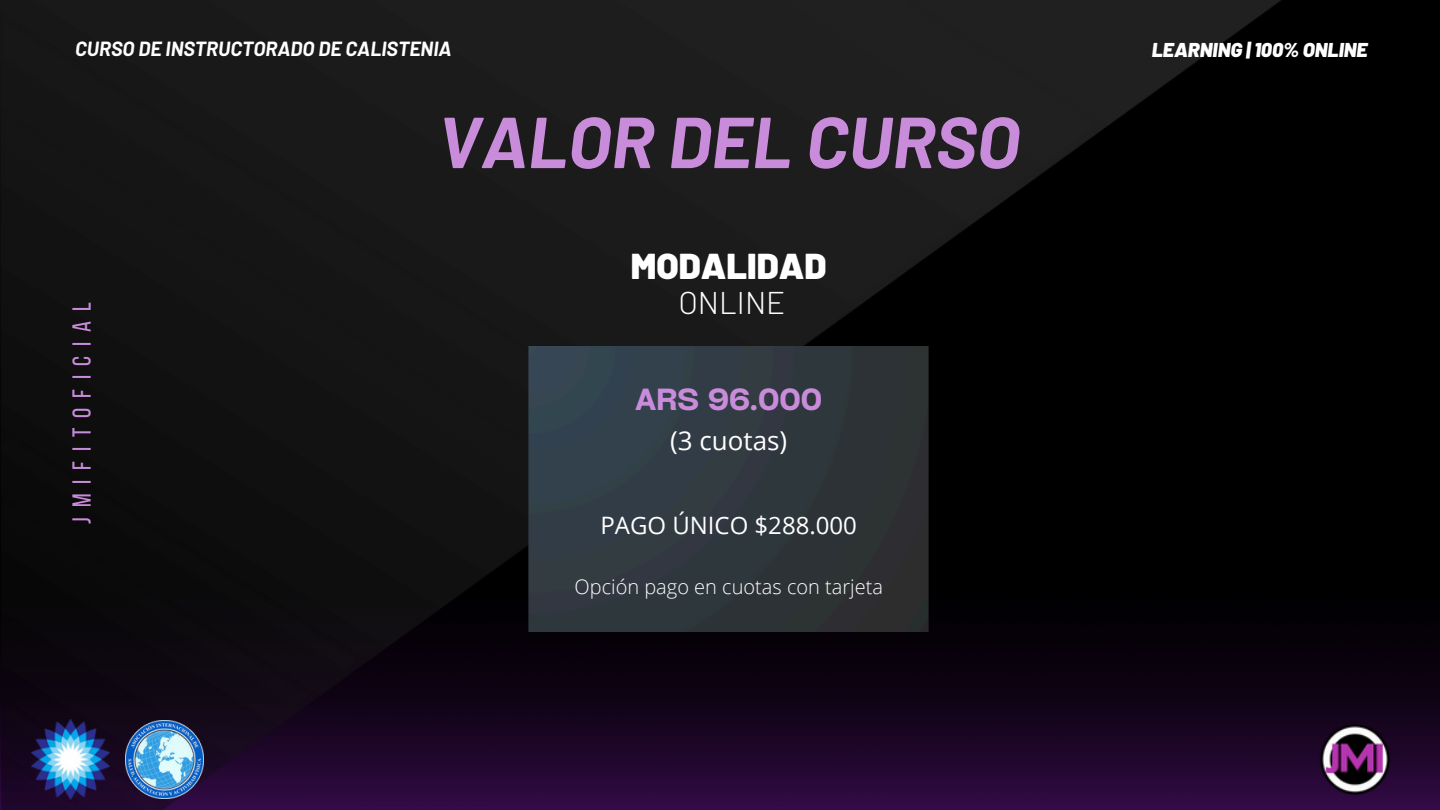
<style>
.page{position:relative;width:1440px;height:810px;background:#000}
.page>*{position:absolute;margin:0;border:0;box-sizing:border-box;transform-origin:0 0}
.t1{font:italic 700 72px "Barlow";color:#c98cdb}
.t2{font:900 36px "Barlow";color:#fff}
.t3{font:300 31.4px "Barlow";color:#fff}
.t4{font:29.2px "Cy Grotesk Key Demi";color:#c98cdb}
.t5{font:26px "Bebas Neue";letter-spacing:.38em;color:#c98cdb}
.t6{font:26px "Open Sans";color:#fff}
.t7{font:24px "Open Sans";color:#fff}
.t8{font:italic 700 20px "Barlow";color:#fff}
.t9{font:300 20px "Open Sans";color:#fff}
.t10{font:italic 900 20px "Barlow";color:#fff}
</style>
<div class="page">
<img style="left:1282px;top:645px;width:158px;height:165px">
<img style="left:1315px;top:720px;width:80px;height:79px">
<img style="left:0;top:0;width:1282px;height:810px">
<img style="left:126px;top:720px;width:78px;height:78px">
<img style="left:32px;top:720px;width:78px;height:79px">
<img style="left:528px;top:347px;width:401px;height:285px">
<p class="t8" style="left:75px;top:36px;width:378px">CURSO DE INSTRUCTORADO DE CALISTENIA</p>
<p class="t5" style="left:71px;top:524px;width:223px;rotate:-90deg">jmifitoficial</p>
<h5 class="t1" style="left:438px;top:96px;width:584px">VALOR DEL CURSO</h5>
<p class="t2" style="left:631px;top:243px;width:197px">MODALIDAD</p>
<p class="t3" style="left:678px;top:283px;width:109px">ONLINE</p>
<p class="t4" style="left:635px;top:381px;width:188px">ARS 96.000</p>
<p class="t6" style="left:670px;top:422px;width:119px">(3 cuotas)</p>
<h6 class="t7" style="left:600px;top:508px;width:258px">PAGO ÚNICO $288.000</h6>
<p class="t9" style="left:575px;top:573px;width:310px">Opción pago en cuotas con tarjeta</p>
<h3 class="t10" style="left:1152px;top:37px;width:217px">LEARNING | 100% ONLINE</h3>
</div>
